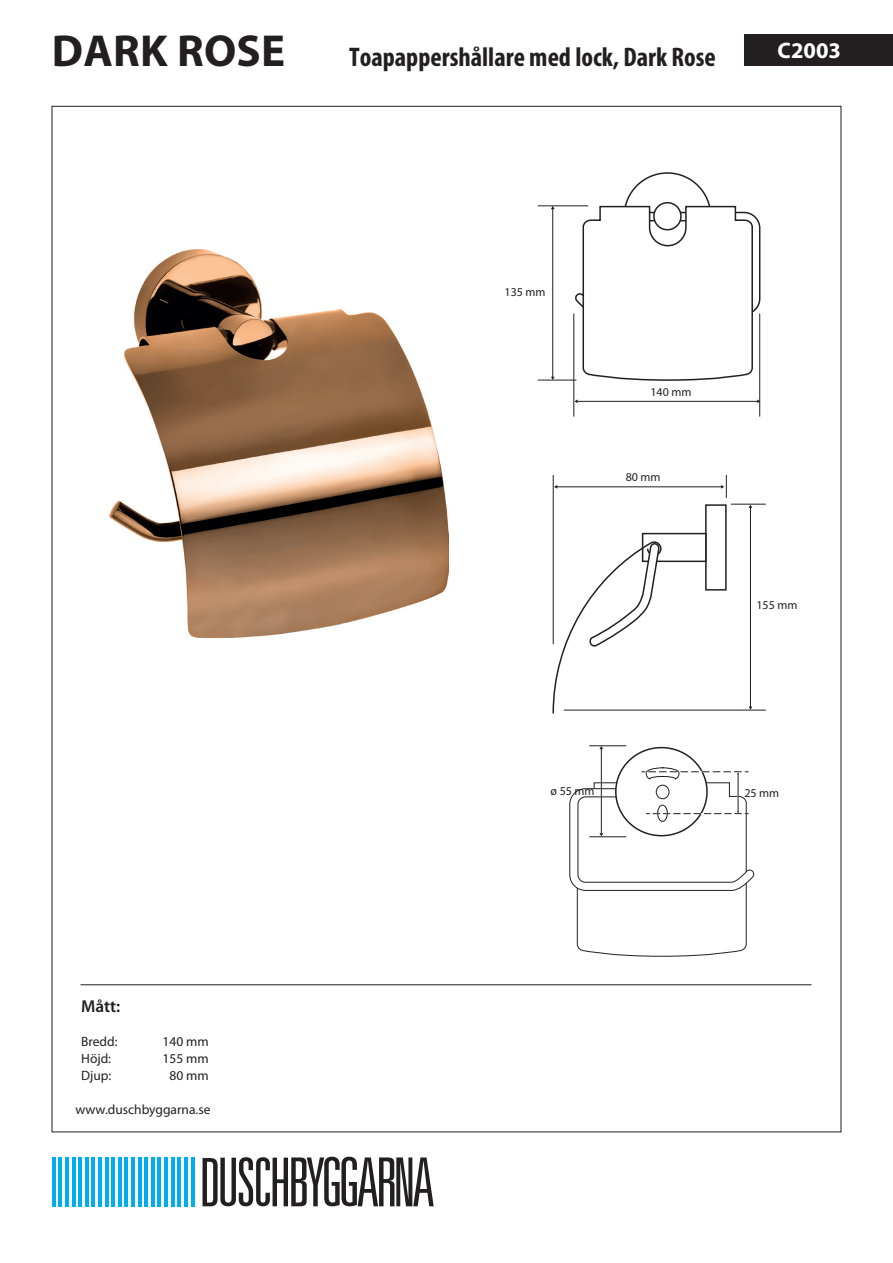
<style>
.page{position:relative;width:893px;height:1263px;background:#fff}
.page>*{position:absolute;margin:0;border:0;box-sizing:border-box;transform-origin:0 0}
.t1{font:700 45px "Myriad Pro";letter-spacing:.005em;color:#231f20}
.t2{font:700 condensed 27px "Myriad Pro";color:#231f20}
.t3{font:700 22.5px "Myriad Pro";color:#fff}
.t4{font:600 17.25px "Myriad Pro";color:#231f20}
.t5{font:13.5px "Myriad Pro";color:#231f20}
.t6{font:12px "Myriad Pro";color:#231f20}
</style>
<div class="page">
<hr style="left:81px;top:984px;width:730px;height:1px;background:#231f20">
<div style="left:744px;top:34px;width:149px;height:32px;background:#231f20"></div>
<svg style="left:203px;top:1157px;width:231px;height:49px"></svg>
<hr style="left:52px;top:1157px;width:4px;height:49px;background:#00aeef">
<hr style="left:58px;top:1157px;width:4px;height:49px;background:#00aeef">
<hr style="left:65px;top:1157px;width:4px;height:49px;background:#00aeef">
<hr style="left:72px;top:1157px;width:3px;height:49px;background:#00aeef">
<hr style="left:78px;top:1157px;width:4px;height:49px;background:#00aeef">
<hr style="left:85px;top:1157px;width:4px;height:49px;background:#00aeef">
<hr style="left:92px;top:1157px;width:3px;height:49px;background:#00aeef">
<hr style="left:98px;top:1157px;width:4px;height:49px;background:#00aeef">
<hr style="left:105px;top:1157px;width:3px;height:49px;background:#00aeef">
<hr style="left:111px;top:1157px;width:4px;height:49px;background:#00aeef">
<hr style="left:118px;top:1157px;width:4px;height:49px;background:#00aeef">
<hr style="left:125px;top:1157px;width:3px;height:49px;background:#00aeef">
<hr style="left:131px;top:1157px;width:4px;height:49px;background:#00aeef">
<hr style="left:138px;top:1157px;width:3px;height:49px;background:#00aeef">
<hr style="left:144px;top:1157px;width:4px;height:49px;background:#00aeef">
<hr style="left:151px;top:1157px;width:4px;height:49px;background:#00aeef">
<hr style="left:158px;top:1157px;width:3px;height:49px;background:#00aeef">
<hr style="left:164px;top:1157px;width:4px;height:49px;background:#00aeef">
<hr style="left:171px;top:1157px;width:4px;height:49px;background:#00aeef">
<hr style="left:177px;top:1157px;width:4px;height:49px;background:#00aeef">
<hr style="left:184px;top:1157px;width:4px;height:49px;background:#00aeef">
<hr style="left:191px;top:1157px;width:3px;height:49px;background:#00aeef">
<img style="left:109px;top:249px;width:340px;height:389px">
<hr style="left:750px;top:507px;width:1px;height:200px;background:#231f20">
<hr style="left:564px;top:710px;width:202px;height:1px;background:#231f20">
<hr style="left:731px;top:504px;width:35px;height:1px;background:#231f20">
<hr style="left:553px;top:475px;width:1px;height:169px;background:#231f20">
<hr style="left:557px;top:487px;width:165px;height:1px;background:#231f20">
<svg style="left:721px;top:475px;width:6px;height:23px"></svg>
<div style="left:705px;top:504px;width:22px;height:87px;background:#fff;border:2px solid #231f20"></div>
<div style="left:642px;top:533px;width:65px;height:29px;background:#fff;border:2px solid #231f20"></div>
<svg style="left:552px;top:540px;width:110px;height:174px"></svg>
<hr style="left:577px;top:401px;width:181px;height:1px;background:#231f20">
<hr style="left:574px;top:314px;width:1px;height:103px;background:#231f20">
<hr style="left:759px;top:314px;width:1px;height:103px;background:#231f20">
<hr style="left:552px;top:209px;width:1px;height:168px;background:#231f20">
<hr style="left:538px;top:206px;width:50px;height:1px;background:#231f20">
<hr style="left:538px;top:380px;width:38px;height:1px;background:#231f20">
<svg style="left:573px;top:205px;width:188px;height:177px"></svg>
<div style="left:654px;top:203px;width:27px;height:27px;background:#fff;border-radius:50%"></div>
<div style="left:653px;top:202px;width:29px;height:28px;border:2px solid #231f20;border-radius:50%"></div>
<hr style="left:601px;top:748px;width:1px;height:86px;background:#231f20">
<hr style="left:589px;top:745px;width:37px;height:1px;background:#231f20">
<svg style="left:569px;top:767px;width:186px;height:190px"></svg>
<h1 class="t1" style="left:52px;top:21px;width:235px">DARK ROSE</h1>
<h3 class="t3" style="left:778px;top:36px;width:65px">C2003</h3>
<h2 class="t2" style="left:349px;top:40px;width:368px">Toapappershållare med lock, Dark Rose</h2>
<p class="t6" style="left:505px;top:285px;width:43px">135 mm</p>
<p class="t6" style="left:650px;top:385px;width:43px">140 mm</p>
<p class="t6" style="left:626px;top:470px;width:36px">80 mm</p>
<p class="t6" style="left:756px;top:597px;width:43px">155 mm</p>
<p class="t4" style="left:81px;top:995px;width:41px">Mått:</p>
<p class="t5" style="left:81px;top:1033px;width:38px">Bredd:</p>
<p class="t5" style="left:163px;top:1033px;width:48px">140 mm</p>
<p class="t5" style="left:81px;top:1050px;width:31px">Höjd:</p>
<p class="t5" style="left:163px;top:1050px;width:48px">155 mm</p>
<p class="t5" style="left:81px;top:1067px;width:32px">Djup:</p>
<p class="t5" style="left:170px;top:1067px;width:41px">80 mm</p>
<p class="t5" style="left:75px;top:1101px;width:137px">www.duschbyggarna.se</p>
<p class="t6" style="left:551px;top:784px;width:46px">ø 55 mm</p>
<p class="t6" style="left:744px;top:785px;width:36px">25 mm</p>
</div>
